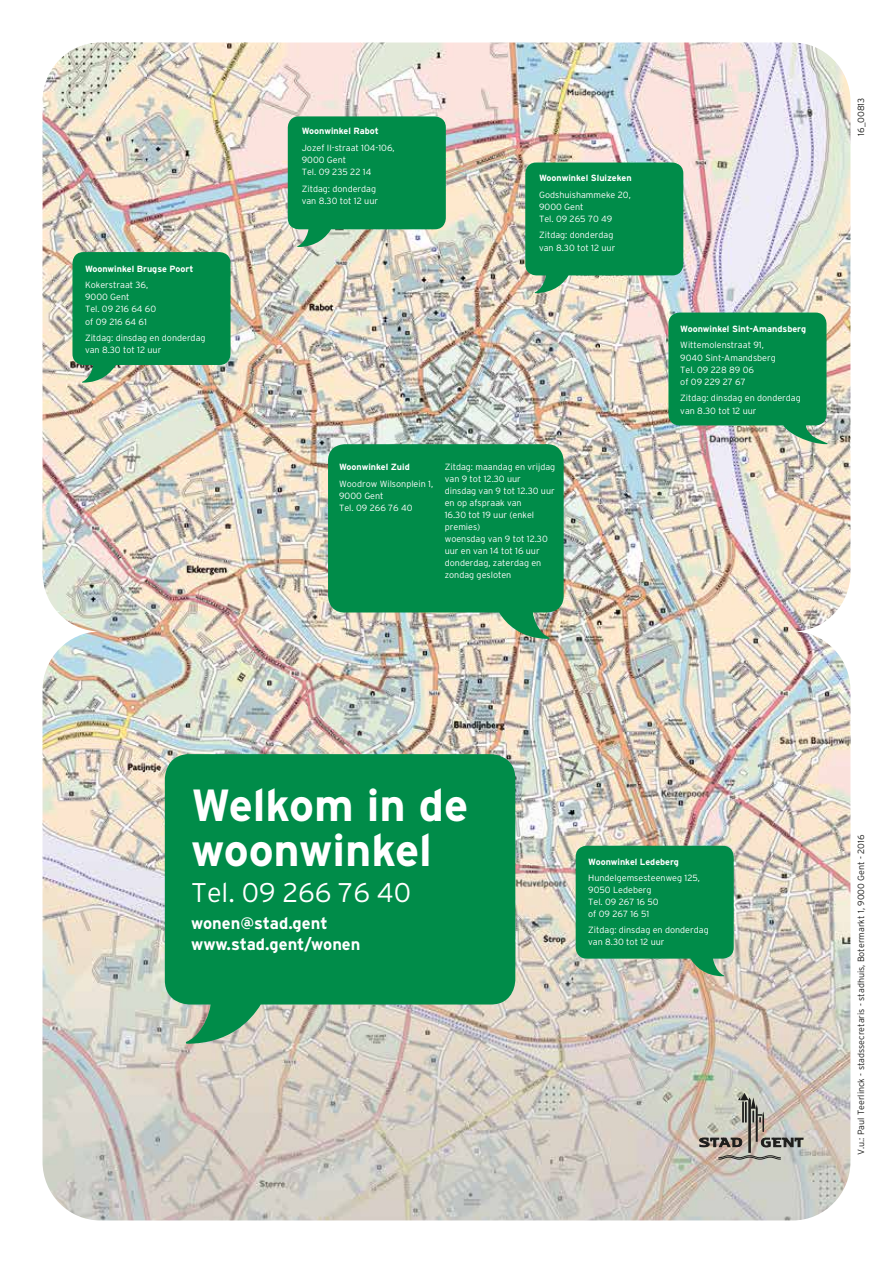
<style>
.page{position:relative;width:893px;height:1263px;background:#fff}
.page>*{position:absolute;margin:0;border:0;box-sizing:border-box;transform-origin:0 0}
.t1{font:700 45px/45px "Interstate";color:#fff}
.t2{font:300 27px "Interstate";color:#fff}
.t3{font:700 16.5px/21px "Interstate";color:#fff}
.t4{font:300 9px/12px "Interstate";color:#fff}
.t5{font:700 9px "Interstate";color:#fff}
.t6{font:300 9px "Interstate";color:#1d1d1b}
</style>
<div class="page">
<img style="left:43px;top:43px;width:807px;height:1177px">
<svg style="left:165px;top:754px;width:350px;height:290px;background:#1b9459"></svg>
<svg style="left:668px;top:313px;width:160px;height:131px;background:#1e9459"></svg>
<svg style="left:525px;top:163px;width:158px;height:130px;background:#1c9559"></svg>
<svg style="left:699px;top:1093px;width:104px;height:67px;background:#b2afa5"></svg>
<svg style="left:72px;top:252px;width:159px;height:131px;background:#1b9357"></svg>
<svg style="left:288px;top:116px;width:158px;height:131px;background:#1d965a"></svg>
<svg style="left:576px;top:846px;width:158px;height:130px;background:#1a9357"></svg>
<svg style="left:328px;top:444px;width:236px;height:195px;background:#309962"></svg>
<div style="left:445px;top:463px;width:113px;height:132px;background:#008c49"></div>
<div style="left:339px;top:463px;width:97px;height:60px;background:#008c49"></div>
<p class="t5" style="left:85px;top:263px;width:110px">Woonwinkel Brugse Poort</p>
<p class="t4" style="left:85px;top:279px;width:73px">Kokerstraat 36,<br>9000 Gent<br>Tel. 09 216 64 60 of 09 216 64 61</p>
<p class="t4" style="left:85px;top:332px;width:122px">Zitdag: dinsdag en donderdag van 8.30 tot 12 uur</p>
<p class="t5" style="left:302px;top:126px;width:78px">Woonwinkel Rabot</p>
<p class="t4" style="left:302px;top:141px;width:94px">Jozef II-straat 104-106,<br>9000 Gent<br>Tel. 09 235 22 14</p>
<p class="t4" style="left:302px;top:182px;width:78px">Zitdag: donderdag van 8.30 tot 12 uur</p>
<p class="t5" style="left:539px;top:173px;width:94px">Woonwinkel Sluizeken</p>
<p class="t4" style="left:539px;top:188px;width:93px">Godshuishammeke 20,<br>9000 Gent<br>Tel. 09 265 70 49</p>
<p class="t4" style="left:539px;top:229px;width:78px">Zitdag: donderdag van 8.30 tot 12 uur</p>
<p class="t5" style="left:339px;top:462px;width:72px">Woonwinkel Zuid</p>
<p class="t4" style="left:339px;top:478px;width:96px">Woodrow Wilsonplein 1,<br>9000 Gent<br>Tel. 09 266 76 40</p>
<p class="t4" style="left:445px;top:461px;width:112px">Zitdag: maandag en vrijdag van 9 tot 12.30 uur<br>dinsdag van 9 tot 12.30 uur en op afspraak van<br>16.30 tot 19 uur (enkel premies)<br>woensdag van 9 tot 12.30 uur en van 14 tot 16 uur donderdag, zaterdag en zondag gesloten</p>
<p class="t5" style="left:680px;top:324px;width:127px">Woonwinkel Sint-Amandsberg</p>
<p class="t4" style="left:680px;top:339px;width:97px">Wittemolenstraat 91,<br>9040 Sint-Amandsberg<br>Tel. 09 228 89 06<br>of 09 229 27 67</p>
<p class="t4" style="left:680px;top:392px;width:122px">Zitdag: dinsdag en donderdag van 8.30 tot 12 uur</p>
<p class="t6" style="left:856px;top:136px;width:39px;rotate:-90deg">16_00813</p>
<h1 class="t1" style="left:191px;top:782px;width:279px">Welkom in de woonwinkel</h1>
<h2 class="t2" style="left:191px;top:877px;width:222px">Tel. 09 266 76 40</h2>
<h3 class="t3" style="left:191px;top:913px;width:171px">wonen@stad.gent www.stad.gent/wonen</h3>
<p class="t5" style="left:588px;top:856px;width:92px">Woonwinkel Ledeberg</p>
<p class="t4" style="left:588px;top:872px;width:113px">Hundelgemsesteenweg 125,<br>9050 Ledeberg<br>Tel. 09 267 16 50<br>of 09 267 16 51</p>
<p class="t4" style="left:588px;top:924px;width:122px">Zitdag: dinsdag en donderdag van 8.30 tot 12 uur</p>
<p class="t6" style="left:856px;top:1155px;width:322px;rotate:-90deg">V.u.: Paul Teerlinck - stadssecretaris - stadhuis, Botermarkt 1, 9000 Gent - 2016</p>
</div>
